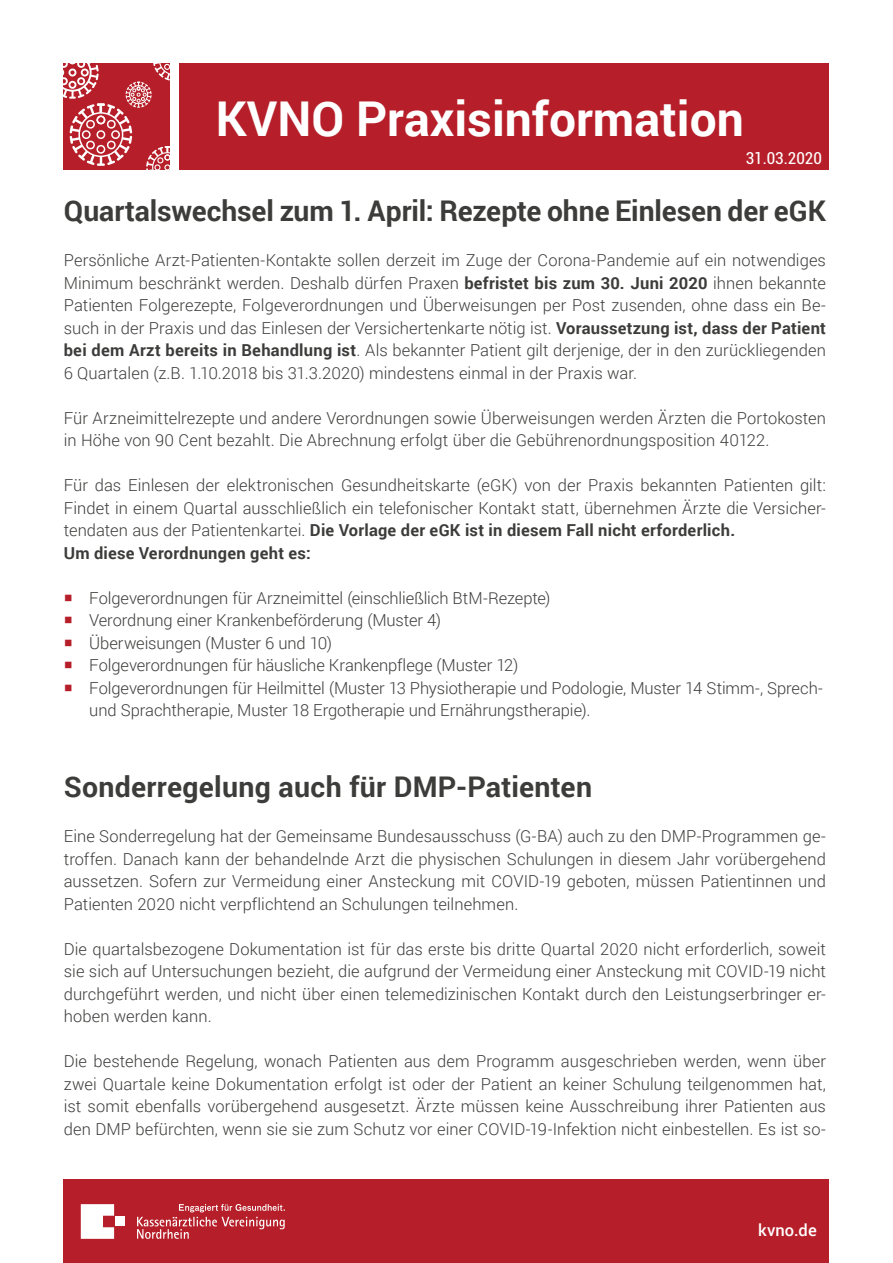
<style>
.page{position:relative;width:893px;height:1263px;background:#fff}
.page>*{position:absolute;margin:0;border:0;box-sizing:border-box;transform-origin:0 0}
.t1{font:700 48px "Roboto";color:#fff}
.FT-11{font:700 28.5px "Roboto";color:#3c3c3b}
.FT-11-2{font:300 16.5px/22.5px "Roboto";color:#3c3c3b;text-align:justify}
.FT-11-3{font:700 16.5px "Roboto";letter-spacing:.015em;color:#3c3c3b}
.t2{font:condensed 16.5px "Roboto";color:#fff}
._0_0_1_Aufzählung_1{font:500 16.5px "Roboto";letter-spacing:.005em;color:#fff}
.s1{font-weight:700}
.s2{color:#b61f29}
</style>
<div class="page">
<div style="left:180px;top:64px;width:649px;height:106px;background:#b61f29"></div>
<svg style="left:64px;top:64px;width:106px;height:106px;background:#c34750"></svg>
<div style="left:64px;top:1180px;width:765px;height:83px;background:#b61f29"></div>
<svg style="left:81px;top:1204px;width:33px;height:35px"></svg>
<div style="left:116px;top:1216px;width:9px;height:10px;background:#fff"></div>
<svg style="left:137px;top:1204px;width:148px;height:35px"></svg>
<h1 class="t1" style="left:216px;top:85px;width:530px">KVNO Praxisinformation</h1>
<p class="t2" style="left:746px;top:147px;width:78px">31.03.2020</p>
<p class="FT-11" style="left:64px;top:191px;width:764px">Quartalswechsel zum 1. April: Rezepte ohne Einlesen der eGK</p>
<p class="FT-11-2" style="left:64px;top:249px;width:764px">Persönliche Arzt-Patienten-Kontakte sollen derzeit im Zuge der Corona-Pandemie auf ein notwendiges Minimum beschränkt werden. Deshalb dürfen Praxen <span class="s1">befristet bis zum 30. Juni 2020</span> ihnen bekannte Patienten Folgerezepte, Folgeverordnungen und Überweisungen per Post zusenden, ohne dass ein Be&shy;such in der Praxis und das Einlesen der Versichertenkarte nötig ist. <span class="s1">Voraussetzung ist, dass der Patient bei dem Arzt bereits in Behandlung ist</span>. Als bekannter Patient gilt derjenige, der in den zurückliegenden 6 Quartalen (z.B. 1.10.2018 bis 31.3.2020) mindestens einmal in der Praxis war.</p>
<p class="FT-11-2" style="left:64px;top:406px;width:764px">Für Arzneimittelrezepte und andere Verordnungen sowie Überweisungen werden Ärzten die Portokosten in Höhe von 90 Cent bezahlt. Die Abrechnung erfolgt über die Gebührenordnungsposition 40122.</p>
<p class="FT-11-2" style="left:64px;top:474px;width:764px">Für das Einlesen der elektronischen Gesundheitskarte (eGK) von der Praxis bekannten Patienten gilt:<br>Findet in einem Quartal ausschließlich ein telefonischer Kontakt statt, übernehmen Ärzte die Versicher&shy;tendaten aus der Patientenkartei. <span class="s1">Die Vorlage der eGK ist in diesem Fall nicht erforderlich.</span></p>
<p class="FT-11-3" style="left:64px;top:541px;width:248px">Um diese Verordnungen geht es:</p>
<p class="FT-11-2" style="left:64px;top:586px;width:488px"><span class="s2">○</span> Folgeverordnungen für Arzneimittel (einschließlich BtM-Rezepte)</p>
<p class="FT-11-2" style="left:64px;top:609px;width:379px"><span class="s2">○</span> Verordnung einer Krankenbeförderung (Muster 4)</p>
<p class="FT-11-2" style="left:64px;top:631px;width:270px"><span class="s2">○</span> Überweisungen (Muster 6 und 10)</p>
<p class="FT-11-2" style="left:64px;top:654px;width:456px"><span class="s2">○</span> Folgeverordnungen für häusliche Krankenpflege (Muster 12)</p>
<p class="FT-11-2" style="left:89px;top:676px;width:735px;text-indent:-26px"><span class="s2">○</span> Folgeverordnungen für Heilmittel (Muster 13 Physiotherapie und Podologie, Muster 14 Stimm-, Sprech&shy;und Sprachtherapie, Muster 18 Ergotherapie und Ernährungstherapie).</p>
<p class="FT-11" style="left:64px;top:767px;width:530px">Sonderregelung auch für DMP-Patienten</p>
<p class="FT-11-2" style="left:64px;top:825px;width:764px">Eine Sonderregelung hat der Gemeinsame Bundesausschuss (G-BA) auch zu den DMP-Programmen ge&shy;troffen. Danach kann der behandelnde Arzt die physischen Schulungen in diesem Jahr vorübergehend aussetzen. Sofern zur Vermeidung einer Ansteckung mit COVID-19 geboten, müssen Patientinnen und Patienten 2020 nicht verpflichtend an Schulungen teilnehmen.</p>
<p class="FT-11-2" style="left:64px;top:937px;width:764px">Die quartalsbezogene Dokumentation ist für das erste bis dritte Quartal 2020 nicht erforderlich, soweit sie sich auf Untersuchungen bezieht, die aufgrund der Vermeidung einer Ansteckung mit COVID-19 nicht durchgeführt werden, und nicht über einen telemedizinischen Kontakt durch den Leistungserbringer er&shy;hoben werden kann.</p>
<p class="FT-11-2" style="left:64px;top:1050px;width:764px">Die bestehende Regelung, wonach Patienten aus dem Programm ausgeschrieben werden, wenn über zwei Quartale keine Dokumentation erfolgt ist oder der Patient an keiner Schulung teilgenommen hat, ist somit ebenfalls vorübergehend ausgesetzt. Ärzte müssen keine Ausschreibung ihrer Patienten aus den DMP befürchten, wenn sie sie zum Schutz vor einer COVID-19-Infektion nicht einbestellen. Es ist so-</p>
<p class="_0_0_1_Aufzählung_1" style="left:758px;top:1218px;width:60px">kvno.de</p>
</div>
